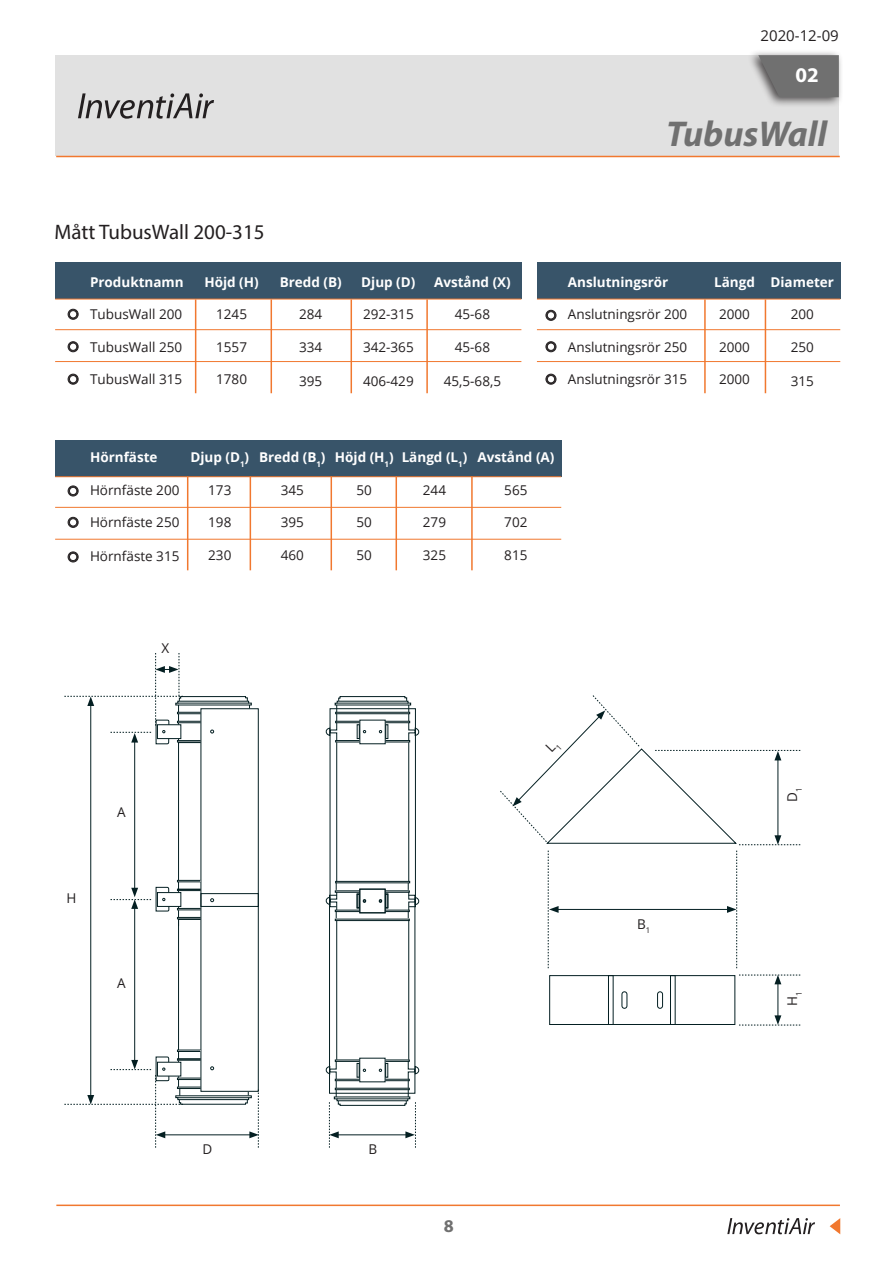
<style>
.page{position:relative;width:893px;height:1263px;background:#fff}
.page>*{position:absolute;margin:0;border:0;box-sizing:border-box;transform-origin:0 0}
.t1{font:italic 700 36px "Myriad Pro";color:#707070}
.t2{font:21px "Myriad Pro";color:#231f20}
.t3{font:700 21px "Myriad Pro";color:#fff}
.t4{font:700 18px "Myriad Pro";color:#707070}
.t5{font:15px "Open Sans";color:#231f20}
.t6{font:13.5px "Open Sans";color:#231f20}
.t7{font:700 13.5px "Open Sans";color:#fff}
</style>
<div class="page">
<div style="left:55px;top:440px;width:506px;height:36px;background:#385469"></div>
<div style="left:68px;top:486px;width:10px;height:10px;border:1px solid #231f20;border-radius:50%"></div>
<div style="left:69px;top:486px;width:9px;height:9px;border:1px solid #231f20;border-radius:50%"></div>
<div style="left:69px;top:487px;width:8px;height:8px;border:1px solid #231f20;border-radius:50%"></div>
<div style="left:68px;top:517px;width:10px;height:11px;border:1px solid #231f20;border-radius:50%"></div>
<div style="left:69px;top:518px;width:9px;height:9px;border:1px solid #231f20;border-radius:50%"></div>
<div style="left:69px;top:518px;width:8px;height:8px;border:1px solid #231f20;border-radius:50%"></div>
<div style="left:68px;top:552px;width:10px;height:10px;border:1px solid #231f20;border-radius:50%"></div>
<div style="left:69px;top:552px;width:9px;height:9px;border:1px solid #231f20;border-radius:50%"></div>
<div style="left:69px;top:553px;width:8px;height:8px;border:1px solid #231f20;border-radius:50%"></div>
<hr style="left:134px;top:740px;width:1px;height:150px;background:#041f22">
<hr style="left:134px;top:906px;width:1px;height:156px;background:#041f22">
<hr style="left:55px;top:507px;width:506px;height:1px;background:#f1782f">
<hr style="left:55px;top:539px;width:506px;height:1px;background:#f1782f">
<hr style="left:55px;top:476px;width:506px;height:1px;background:#f1782f">
<hr style="left:187px;top:476px;width:1px;height:94px;background:#f1782f">
<hr style="left:250px;top:476px;width:1px;height:94px;background:#f1782f">
<hr style="left:331px;top:476px;width:1px;height:94px;background:#f1782f">
<hr style="left:395px;top:476px;width:2px;height:94px;background:#f1782f">
<hr style="left:471px;top:476px;width:2px;height:94px;background:#f1782f">
<div style="left:201px;top:708px;width:58px;height:199px;border:1px solid #041f22"></div>
<div style="left:201px;top:893px;width:58px;height:199px;border:1px solid #041f22"></div>
<div style="left:178px;top:742px;width:23px;height:148px;border:1px solid #041f22"></div>
<div style="left:178px;top:919px;width:23px;height:140px;border:1px solid #041f22"></div>
<svg style="left:210px;top:898px;width:4px;height:4px"></svg>
<div style="left:177px;top:889px;width:24px;height:2px;border:1px solid #041f22"></div>
<div style="left:177px;top:908px;width:24px;height:2px;border:1px solid #041f22"></div>
<div style="left:177px;top:917px;width:24px;height:2px;border:1px solid #041f22"></div>
<div style="left:177px;top:880px;width:24px;height:2px;border:1px solid #041f22"></div>
<svg style="left:110px;top:886px;width:72px;height:40px"></svg>
<hr style="left:90px;top:704px;width:1px;height:393px;background:#041f22">
<svg style="left:64px;top:653px;width:188px;height:91px"></svg>
<svg style="left:64px;top:1050px;width:195px;height:98px"></svg>
<svg style="left:326px;top:696px;width:93px;height:452px"></svg>
<div style="left:56px;top:55px;width:783px;height:101px;background:#e1e1e1"></div>
<svg style="left:78px;top:93px;width:136px;height:26px"></svg>
<div style="left:748px;top:49px;width:96px;height:59px;background:#231f20;opacity:.75"></div>
<svg style="left:758px;top:55px;width:81px;height:42px;background:#777"></svg>
<hr style="left:56px;top:156px;width:784px;height:1px;background:#f1782f">
<div style="left:55px;top:263px;width:466px;height:36px;background:#385469"></div>
<div style="left:537px;top:263px;width:303px;height:36px;background:#385469"></div>
<div style="left:68px;top:309px;width:10px;height:11px;border:1px solid #231f20;border-radius:50%"></div>
<div style="left:69px;top:310px;width:9px;height:9px;border:1px solid #231f20;border-radius:50%"></div>
<div style="left:69px;top:310px;width:8px;height:8px;border:1px solid #231f20;border-radius:50%"></div>
<div style="left:546px;top:310px;width:10px;height:11px;border:1px solid #231f20;border-radius:50%"></div>
<div style="left:546px;top:311px;width:9px;height:9px;border:1px solid #231f20;border-radius:50%"></div>
<div style="left:547px;top:311px;width:8px;height:8px;border:1px solid #231f20;border-radius:50%"></div>
<div style="left:68px;top:341px;width:10px;height:11px;border:1px solid #231f20;border-radius:50%"></div>
<div style="left:69px;top:342px;width:9px;height:9px;border:1px solid #231f20;border-radius:50%"></div>
<div style="left:69px;top:343px;width:8px;height:8px;border:1px solid #231f20;border-radius:50%"></div>
<div style="left:546px;top:341px;width:10px;height:11px;border:1px solid #231f20;border-radius:50%"></div>
<div style="left:546px;top:342px;width:9px;height:9px;border:1px solid #231f20;border-radius:50%"></div>
<div style="left:547px;top:343px;width:8px;height:8px;border:1px solid #231f20;border-radius:50%"></div>
<div style="left:68px;top:374px;width:10px;height:10px;border:1px solid #231f20;border-radius:50%"></div>
<div style="left:69px;top:375px;width:9px;height:9px;border:1px solid #231f20;border-radius:50%"></div>
<div style="left:69px;top:375px;width:8px;height:8px;border:1px solid #231f20;border-radius:50%"></div>
<div style="left:546px;top:374px;width:10px;height:10px;border:1px solid #231f20;border-radius:50%"></div>
<div style="left:546px;top:375px;width:9px;height:9px;border:1px solid #231f20;border-radius:50%"></div>
<div style="left:547px;top:375px;width:8px;height:8px;border:1px solid #231f20;border-radius:50%"></div>
<hr style="left:55px;top:329px;width:466px;height:1px;background:#f1782f">
<hr style="left:537px;top:329px;width:303px;height:1px;background:#f1782f">
<hr style="left:55px;top:361px;width:466px;height:1px;background:#f1782f">
<hr style="left:537px;top:361px;width:303px;height:1px;background:#f1782f">
<hr style="left:55px;top:299px;width:466px;height:1px;background:#f1782f">
<hr style="left:537px;top:299px;width:303px;height:1px;background:#f1782f">
<hr style="left:195px;top:299px;width:1px;height:94px;background:#f1782f">
<hr style="left:271px;top:299px;width:1px;height:94px;background:#f1782f">
<hr style="left:351px;top:299px;width:1px;height:94px;background:#f1782f">
<hr style="left:426px;top:299px;width:2px;height:94px;background:#f1782f">
<hr style="left:704px;top:299px;width:2px;height:94px;background:#f1782f">
<hr style="left:765px;top:299px;width:1px;height:94px;background:#f1782f">
<svg style="left:727px;top:1218px;width:88px;height:16px"></svg>
<svg style="left:830px;top:1218px;width:10px;height:16px"></svg>
<hr style="left:56px;top:1204px;width:784px;height:2px;background:#f1782f">
<hr style="left:556px;top:909px;width:173px;height:1px;background:#041f22">
<svg style="left:548px;top:851px;width:11px;height:117px"></svg>
<svg style="left:727px;top:851px;width:10px;height:117px"></svg>
<svg style="left:549px;top:975px;width:251px;height:51px"></svg>
<svg style="left:500px;top:695px;width:300px;height:150px"></svg>
<p class="t5" style="left:760px;top:26px;width:80px">2020-12-09</p>
<p class="t3" style="left:795px;top:61px;width:25px">02</p>
<p class="t1" style="left:666px;top:110px;width:162px">TubusWall</p>
<p class="t2" style="left:54px;top:219px;width:212px">Mått TubusWall 200-315</p>
<p class="t7" style="left:90px;top:272px;width:95px">Produktnamn</p>
<p class="t6" style="left:90px;top:305px;width:94px">TubusWall 200</p>
<p class="t6" style="left:90px;top:337px;width:94px">TubusWall 250</p>
<p class="t6" style="left:90px;top:370px;width:94px">TubusWall 315</p>
<p class="t7" style="left:204px;top:272px;width:56px">Höjd (H)</p>
<p class="t6" style="left:216px;top:305px;width:32px">1245</p>
<p class="t6" style="left:216px;top:337px;width:32px">1557</p>
<p class="t6" style="left:216px;top:370px;width:32px">1780</p>
<p class="t7" style="left:280px;top:272px;width:64px">Bredd (B)</p>
<p class="t6" style="left:299px;top:305px;width:25px">284</p>
<p class="t6" style="left:299px;top:337px;width:25px">334</p>
<p class="t6" style="left:299px;top:372px;width:25px">395</p>
<p class="t7" style="left:361px;top:272px;width:56px">Djup (D)</p>
<p class="t6" style="left:363px;top:305px;width:52px">292-315</p>
<p class="t6" style="left:363px;top:337px;width:52px">342-365</p>
<p class="t6" style="left:363px;top:372px;width:52px">406-429</p>
<p class="t7" style="left:434px;top:272px;width:78px">Avstånd (X)</p>
<p class="t6" style="left:455px;top:305px;width:37px">45-68</p>
<p class="t6" style="left:455px;top:337px;width:37px">45-68</p>
<p class="t6" style="left:444px;top:372px;width:59px">45,5-68,5</p>
<p class="t7" style="left:568px;top:272px;width:102px">Anslutningsrör</p>
<p class="t6" style="left:568px;top:305px;width:121px">Anslutningsrör 200</p>
<p class="t6" style="left:568px;top:337px;width:121px">Anslutningsrör 250</p>
<p class="t6" style="left:568px;top:370px;width:121px">Anslutningsrör 315</p>
<p class="t7" style="left:90px;top:448px;width:69px">Hörnfäste</p>
<p class="t6" style="left:90px;top:481px;width:91px">Hörnfäste 200</p>
<p class="t6" style="left:90px;top:513px;width:91px">Hörnfäste 250</p>
<p class="t6" style="left:90px;top:547px;width:91px">Hörnfäste 315</p>
<p class="t7" style="left:190px;top:448px;width:60px">Djup (D<sub>1</sub>)</p>
<p class="t6" style="left:208px;top:481px;width:25px">173</p>
<p class="t6" style="left:208px;top:513px;width:25px">198</p>
<p class="t6" style="left:208px;top:545px;width:25px">230</p>
<p class="t7" style="left:259px;top:448px;width:68px">Bredd (B<sub>1</sub>)</p>
<p class="t6" style="left:281px;top:481px;width:25px">345</p>
<p class="t6" style="left:281px;top:513px;width:25px">395</p>
<p class="t6" style="left:281px;top:545px;width:25px">460</p>
<p class="t7" style="left:335px;top:448px;width:60px">Höjd (H<sub>1</sub>)</p>
<p class="t6" style="left:357px;top:481px;width:17px">50</p>
<p class="t6" style="left:357px;top:513px;width:17px">50</p>
<p class="t6" style="left:357px;top:545px;width:17px">50</p>
<p class="t7" style="left:402px;top:448px;width:67px">Längd (L<sub>1</sub>)</p>
<p class="t6" style="left:423px;top:481px;width:25px">244</p>
<p class="t6" style="left:423px;top:513px;width:25px">279</p>
<p class="t6" style="left:423px;top:545px;width:25px">325</p>
<p class="t7" style="left:477px;top:448px;width:79px">Avstånd (A)</p>
<p class="t6" style="left:504px;top:481px;width:25px">565</p>
<p class="t6" style="left:504px;top:513px;width:25px">702</p>
<p class="t6" style="left:504px;top:545px;width:25px">815</p>
<p class="t7" style="left:714px;top:272px;width:42px">Längd</p>
<p class="t6" style="left:719px;top:305px;width:32px">2000</p>
<p class="t6" style="left:719px;top:337px;width:32px">2000</p>
<p class="t6" style="left:719px;top:370px;width:32px">2000</p>
<p class="t7" style="left:770px;top:272px;width:65px">Diameter</p>
<p class="t6" style="left:791px;top:305px;width:25px">200</p>
<p class="t6" style="left:791px;top:337px;width:25px">250</p>
<p class="t6" style="left:791px;top:372px;width:25px">315</p>
<p class="t6" style="left:162px;top:639px;width:9px">X</p>
<p class="t6" style="left:67px;top:888px;width:11px">H</p>
<p class="t6" style="left:117px;top:803px;width:10px">A</p>
<p class="t6" style="left:117px;top:973px;width:10px">A</p>
<p class="t6" style="left:637px;top:914px;width:15px">B<sub>1</sub></p>
<p class="t6" style="left:783px;top:801px;width:16px;rotate:-90deg">D<sub>1</sub></p>
<p class="t6" style="left:783px;top:1006px;width:16px;rotate:-90deg">H<sub>1</sub></p>
<p class="t6" style="left:202px;top:1140px;width:11px">D</p>
<p class="t6" style="left:369px;top:1140px;width:10px">B</p>
<p class="t4" style="left:444px;top:1214px;width:11px">8</p>
</div>
